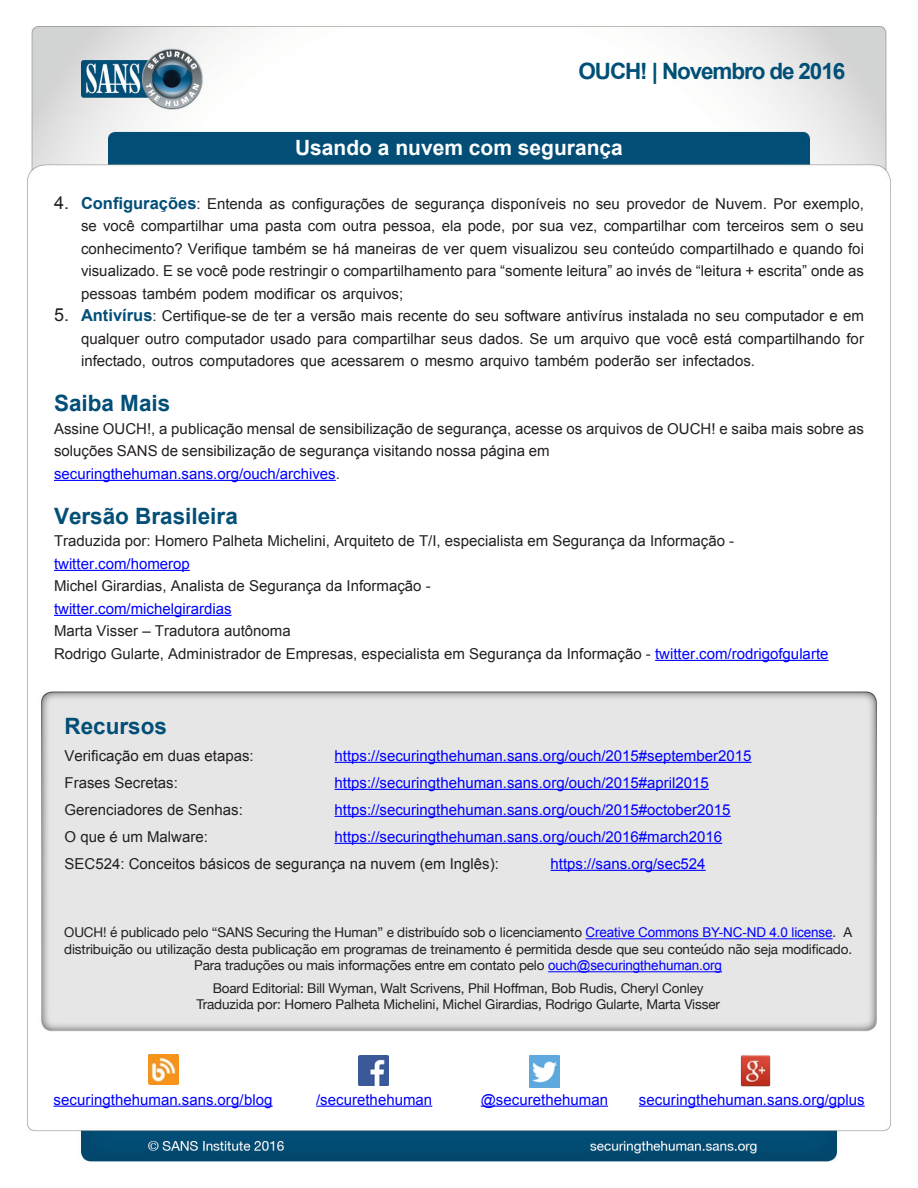
<style>
.page{position:relative;width:918px;height:1188px;background:#fff}
.page>*{position:absolute;margin:0;border:0;box-sizing:border-box;transform-origin:0 0}
.MainText{font:700 22.5px "Arial";color:#024e77}
.t1{font:700 22.5px "Arial";letter-spacing:-.05em;color:#004f77}
.t2{font:700 21px "Arial";color:#fff}
.t3{font:18px "Arial";color:#231f20}
.MainText-2{font:15px/22.5px "Arial";color:#231f20}
.MainText-3{font:15px "Arial";color:#00f}
.t4{font:13.5px/16.5px "Helvetica Neue";letter-spacing:-.01em;color:#231f20;text-align:center}
.s1{font-weight:700;font-size:16.5px;color:#024e77}
.s2{color:#231f20}
.s3{color:#00f}
.s4{font-family:"Arial";color:#00f}
</style>
<div class="page">
<img style="left:27px;top:26px;width:864px;height:1136px">
<hr style="left:54px;top:480px;width:282px;height:1px;background:#00f">
<hr style="left:54px;top:570px;width:136px;height:1px;background:#00f">
<hr style="left:54px;top:615px;width:178px;height:1px;background:#00f">
<hr style="left:655px;top:660px;width:174px;height:1px;background:#00f">
<hr style="left:586px;top:938px;width:247px;height:1px;background:#00f">
<hr style="left:548px;top:971px;width:174px;height:1px;background:#00f">
<hr style="left:335px;top:762px;width:417px;height:1px;background:#00f">
<hr style="left:335px;top:789px;width:374px;height:1px;background:#00f">
<hr style="left:335px;top:816px;width:396px;height:1px;background:#00f">
<hr style="left:335px;top:843px;width:387px;height:1px;background:#00f">
<hr style="left:551px;top:870px;width:155px;height:1px;background:#00f">
<img style="left:148px;top:1054px;width:30px;height:30px">
<hr style="left:54px;top:1106px;width:219px;height:1px;background:#00f">
<img style="left:359px;top:1055px;width:30px;height:30px">
<hr style="left:316px;top:1106px;width:116px;height:1px;background:#00f">
<img style="left:530px;top:1055px;width:30px;height:32px">
<hr style="left:481px;top:1106px;width:127px;height:1px;background:#00f">
<img style="left:741px;top:1054px;width:30px;height:32px">
<hr style="left:639px;top:1106px;width:226px;height:1px;background:#00f">
<h1 class="t1" style="left:579px;top:56px;width:268px">OUCH! | Novembro de 2016</h1>
<h2 class="t2" style="left:295px;top:134px;width:329px">Usando a nuvem com segurança</h2>
<p class="t3" style="left:54px;top:191px;width:17px">4.</p>
<p class="t3" style="left:54px;top:303px;width:17px">5.</p>
<p class="MainText-2" style="left:81px;top:192px;width:784px"><span class="s1">Configurações</span>: Entenda as configurações de segurança disponíveis no seu provedor de Nuvem. Por exemplo,</p>
<p class="MainText-2" style="left:81px;top:215px;width:784px;text-align:justify">se você compartilhar uma pasta com outra pessoa, ela pode, por sua vez, compartilhar com terceiros sem o seu conhecimento? Verifique também se há maneiras de ver quem visualizou seu conteúdo compartilhado e quando foi visualizado E. se você pode restringir o compartilhamento para “somente leitura” ao invés de “leitura + escrita” onde as pessoas também podem modificar os arquivos;</p>
<p class="MainText-2" style="left:81px;top:305px;width:784px"><span class="s1">Antivírus</span>: Certifique-se de ter a versão mais recente do seu software antivírus instalada no seu computador e em</p>
<p class="MainText-2" style="left:81px;top:327px;width:784px">qualquer outro computador usado para compartilhar seus dados. Se um arquivo que você está compartilhando for infectado, outros computadores que acessarem o mesmo arquivo também poderão ser infectados.</p>
<p class="MainText" style="left:54px;top:388px;width:118px">Saiba Mais</p>
<p class="MainText-2" style="left:54px;top:417px;width:811px">Assine OUCH a,! publicação mensal de sensibilização de segurança, acesse os arquivos de OUCH e! saiba mais sobre as soluções SANS de sensibilização de segurança visitando nossa página em</p>
<p class="MainText-3" style="left:54px;top:464px;width:288px">securingthehuman.sans.org/ouch/archives<span class="s2">.</span></p>
<p class="MainText" style="left:54px;top:501px;width:185px">Versão Brasileira</p>
<p class="MainText-2" style="left:54px;top:530px;width:682px">Traduzida por: Homero Palheta Michelini, Arquiteto de T ,I/ especialista em Segurança da Informação -</p>
<p class="MainText-3" style="left:54px;top:554px;width:137px">twitter.com/homerop</p>
<p class="MainText-2" style="left:54px;top:575px;width:378px">Michel Girardias, Analista de Segurança da Informação -</p>
<p class="MainText-3" style="left:54px;top:599px;width:179px">twitter.com/michelgirardias</p>
<p class="MainText-2" style="left:54px;top:620px;width:238px">Marta Visser – Tradutora autônoma</p>
<p class="MainText-2" style="left:54px;top:642px;width:776px">Rodrigo Gularte, Administrador de Empresas, especialista em Segurança da Informação - <span class="s3">twitter.com/rodrigofgularte</span></p>
<p class="MainText" style="left:65px;top:711px;width:104px">Recursos</p>
<p class="MainText-2" style="left:65px;top:744px;width:191px">Verificação em duas etapas:</p>
<p class="MainText-3" style="left:335px;top:746px;width:418px">https://securingthehuman.sans.org/ouch/2015#september2015</p>
<p class="MainText-2" style="left:65px;top:771px;width:115px">Frases Secretas:</p>
<p class="MainText-3" style="left:335px;top:773px;width:376px">https://securingthehuman.sans.org/ouch/2015#april2015</p>
<p class="MainText-2" style="left:65px;top:798px;width:180px">Gerenciadores de Senhas:</p>
<p class="MainText-3" style="left:335px;top:800px;width:398px">https://securingthehuman.sans.org/ouch/2015#october2015</p>
<p class="MainText-2" style="left:65px;top:825px;width:145px">O que é um Malware:</p>
<p class="MainText-3" style="left:335px;top:827px;width:389px">https://securingthehuman.sans.org/ouch/2016#march2016</p>
<p class="MainText-2" style="left:65px;top:852px;width:436px">SEC524: Conceitos básicos de segurança na nuvem (em Inglês :)</p>
<p class="MainText-3" style="left:551px;top:854px;width:157px">https://sans.org/sec524</p>
<p class="t4" style="left:64px;top:925px;width:789px">OUCH é! publicado pelo “SANS Securing the Human” e distribuído sob o licenciamento <span class="s4">Creative Commons BY-NC-ND 4.0 license</span> A. distribuição ou utilização desta publicação em programas de treinamento é permitida desde que seu conteúdo não seja modificado.<br>Para traduções ou mais informações entre em contato pelo <span class="s4">ouch@securingthehuman.org</span></p>
<p class="t4" style="left:213px;top:981px;width:492px">Board Editorial: Bill Wyman, Walt Scrivens, Phil Hoffman, Bob Rudis, Cheryl Conley</p>
<p class="t4" style="left:196px;top:997px;width:525px">Traduzida por: Homero Palheta Michelini, Michel Girardias, Rodrigo Gularte, Marta Visser</p>
<p class="MainText-3" style="left:54px;top:1090px;width:221px">securingthehuman.sans.org/blog</p>
<p class="MainText-3" style="left:316px;top:1090px;width:118px">/securethehuman</p>
<p class="MainText-3" style="left:481px;top:1090px;width:129px">@securethehuman</p>
<p class="MainText-3" style="left:639px;top:1090px;width:227px">securingthehuman.sans.org/gplus</p>
</div>
